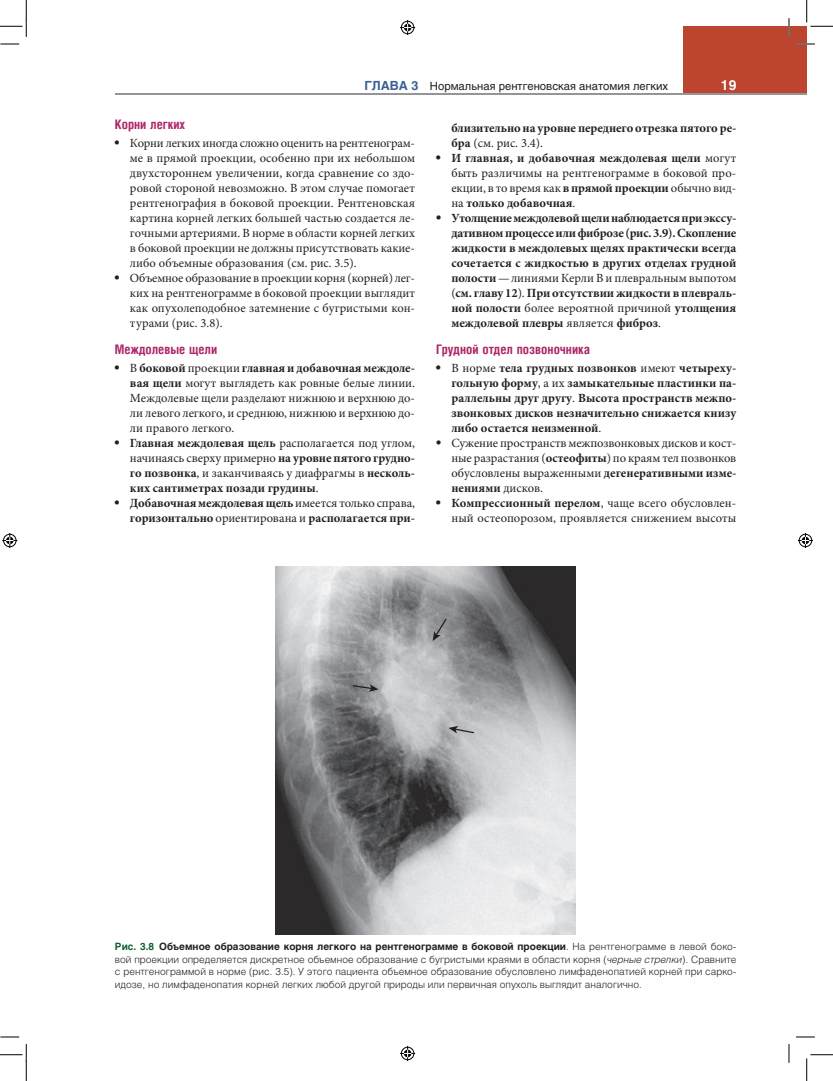
<style>
.page{position:relative;width:833px;height:1081px;background:#fff}
.page>*{position:absolute;margin:0;border:0;box-sizing:border-box;transform-origin:0 0}
.t1{font:700 13.75px "Helios";color:#fff}
.zag-3-red{font:700 13.12px "Helios Cond";color:#ad2668}
.t2{font:12.5px/15px "Minion Pro";color:#231f20;text-align:justify}
.t3{font:700 12.5px/15px "Minion Pro";color:#231f20;text-align:justify}
.t4{font:11.25px "Helios";color:#231f20}
.ris_podp_L{font:300 10px/12.5px "Helios";color:#231f20;text-align:justify}
.s1{font-weight:700;font-size:12.5px;color:#3b6094}
.s2{font-family:"Helios";font-weight:700}
.s3{font-weight:700}
.s4{font-family:"Helios"}
.s5{font-weight:400}
.s6{font-weight:700;color:#0e6032}
.s7{font-style:italic}
</style>
<div class="page">
<div style="left:683px;top:26px;width:123px;height:67px;background:#bd442f"></div>
<hr style="left:115px;top:93px;width:691px;height:1px;background:#939598">
<img style="left:275px;top:566px;width:300px;height:368px">
<svg style="left:432px;top:617px;width:15px;height:23px"></svg>
<svg style="left:351px;top:684px;width:27px;height:7px"></svg>
<svg style="left:448px;top:725px;width:27px;height:9px"></svg>
<svg style="left:0;top:43px;width:19px;height:2px"></svg>
<svg style="left:796px;top:43px;width:18px;height:2px"></svg>
<svg style="left:0;top:1036px;width:19px;height:1px"></svg>
<svg style="left:796px;top:1036px;width:18px;height:1px"></svg>
<svg style="left:788px;top:18px;width:1px;height:19px"></svg>
<svg style="left:788px;top:1044px;width:1px;height:18px"></svg>
<svg style="left:0;top:0;width:27px;height:37px"></svg>
<svg style="left:0;top:1044px;width:27px;height:36px"></svg>
<svg style="left:806px;top:0;width:26px;height:27px"></svg>
<svg style="left:806px;top:1054px;width:26px;height:26px"></svg>
<svg style="left:400px;top:20px;width:15px;height:15px"></svg>
<svg style="left:400px;top:1046px;width:15px;height:14px"></svg>
<svg style="left:2px;top:533px;width:15px;height:15px"></svg>
<svg style="left:797px;top:533px;width:15px;height:15px"></svg>
<p class="t4" style="left:364px;top:79px;width:305px"><span class="s1">ГЛАВА 3</span> Нормальная рентгеновская анатомия легких</p>
<p class="t1" style="left:720px;top:77px;width:17px">19</p>
<p class="zag-3-red" style="left:115px;top:116px;width:72px">Корни легких</p>
<p class="t2" style="left:130px;top:135px;width:286px;text-indent:-15px"><span class="s2">•</span> Корни легких иногда сложно оценить на рентгенограм‑ ме в прямой проекции, особенно при их небольшом двухстороннем увеличении, когда сравнение со здо‑ ровой стороной невозможно. В этом случае помогает рентгенография в боковой проекции. Рентгеновская картина корней легких большей частью создается ле‑ гочными артериями. В норме в области корней легких в боковой проекции не должны присутствовать какие‑ либо объемные образования (см. рис. 3.5).</p>
<p class="t2" style="left:130px;top:270px;width:286px;text-indent:-15px"><span class="s2">•</span> Объемное образование в проекции корня (корней) лег‑ ких на рентгенограмме в боковой проекции выглядит как опухолеподобное затемнение с бугристыми кон‑ турами (рис. 3.8).</p>
<p class="zag-3-red" style="left:115px;top:341px;width:104px">Междолевые щели</p>
<p class="t2" style="left:130px;top:360px;width:286px;text-indent:-15px"><span class="s2">•</span> В <span class="s3">боковой</span> проекции <span class="s3">главная и добавочная междоле‑ вая щели</span> могут выглядеть как ровные белые линии.<br>Междолевые щели разделают нижнюю и верхнюю до‑ ли левого легкого, и среднюю, нижнюю и верхнюю до‑ ли правого легкого.</p>
<p class="t3" style="left:130px;top:435px;width:286px;text-indent:-15px"><span class="s4">•</span> Главная междолевая щель <span class="s5">располагается под углом, начинаясь сверху примерно</span> на уровне пятого грудно‑ го позвонка<span class="s5">, и заканчиваясь у диафрагмы в</span> несколь‑ ких сантиметрах позади грудины<span class="s5">.</span></p>
<p class="t3" style="left:115px;top:495px;width:301px;text-align:right"><span class="s4">•</span> Добавочная междолевая щель <span class="s5">имеется только справа, </span>горизонтально <span class="s5">ориентирована и</span> располагается при‑</p>
<p class="t3" style="left:451px;top:120px;width:286px">близительно на уровне переднего отрезка пятого ре‑ бра <span class="s5">(см. рис. 3.4).</span></p>
<p class="t2" style="left:451px;top:150px;width:286px;text-indent:-15px"><span class="s2">•</span> <span class="s3">И главная, и добавочная междолевая щели</span> могут быть различимы на рентгенограмме в боковой про‑ екции, в то время как <span class="s3">в прямой проекции</span> обычно вид‑ на <span class="s3">только добавочная</span>.</p>
<p class="t3" style="left:451px;top:210px;width:286px;text-indent:-15px"><span class="s4">•</span> Утолщение междолевой щели наблюдается при экссу‑ дативном процессе или фиброзе (рис. 3.9). Скопление жидкости в междолевых щелях практически всегда сочетается с жидкостью в других отделах грудной полости<span class="s5">— линиями Керли B и плевральным выпотом (</span>см. главу 12<span class="s5">).</span> При отсутствии жидкости в плевраль‑ ной полости <span class="s5">более вероятной причиной</span> утолщения междолевой плевры <span class="s5">является</span> фиброз<span class="s5">.</span></p>
<p class="zag-3-red" style="left:436px;top:341px;width:155px">Грудной отдел позвоночника</p>
<p class="t3" style="left:451px;top:360px;width:286px;text-indent:-15px"><span class="s4">•</span> <span class="s5">В норме</span> тела грудных позвонков <span class="s5">имеют</span> четыреху‑ гольную форму<span class="s5">, а их</span> замыкательные пластинки па‑ раллельны друг другу<span class="s5">.</span> Высота пространств межпо‑ звонковых дисков незначительно снижается книзу либо остается неизменной<span class="s5">.</span></p>
<p class="t2" style="left:451px;top:435px;width:286px;text-indent:-15px"><span class="s2">•</span> Сужение пространств межпозвонковых дисков и кост‑ ные разрастания (<span class="s3">остеофиты</span>) по краям тел позвонков обусловлены выраженными <span class="s3">дегенеративными изме‑ нениями</span> дисков.</p>
<p class="t2" style="left:436px;top:495px;width:301px;text-align:right"><span class="s2">•</span> <span class="s3">Компрессионный перелом</span>, чаще всего обусловлен‑ ный остеопорозом, проявляется снижением высоты</p>
<p class="ris_podp_L" style="left:115px;top:940px;width:622px"><span class="s6">Рис. 3.8</span> <span class="s3">Объемное образование корня легкого на рентгенограмме в боковой проекции</span>. На рентгенограмме в левой боко‑ вой проекции определяется дискретное объемное образование с бугристыми краями в области корня (<span class="s7">черные стрелки</span>). Сравните с рентгенограммой в норме (рис. 3.5). У этого пациента объемное образование обусловлено лимфаденопатией корней при сарко‑ идозе, но лимфаденопатия корней легких любой другой природы или первичная опухоль выглядит аналогично.</p>
</div>
